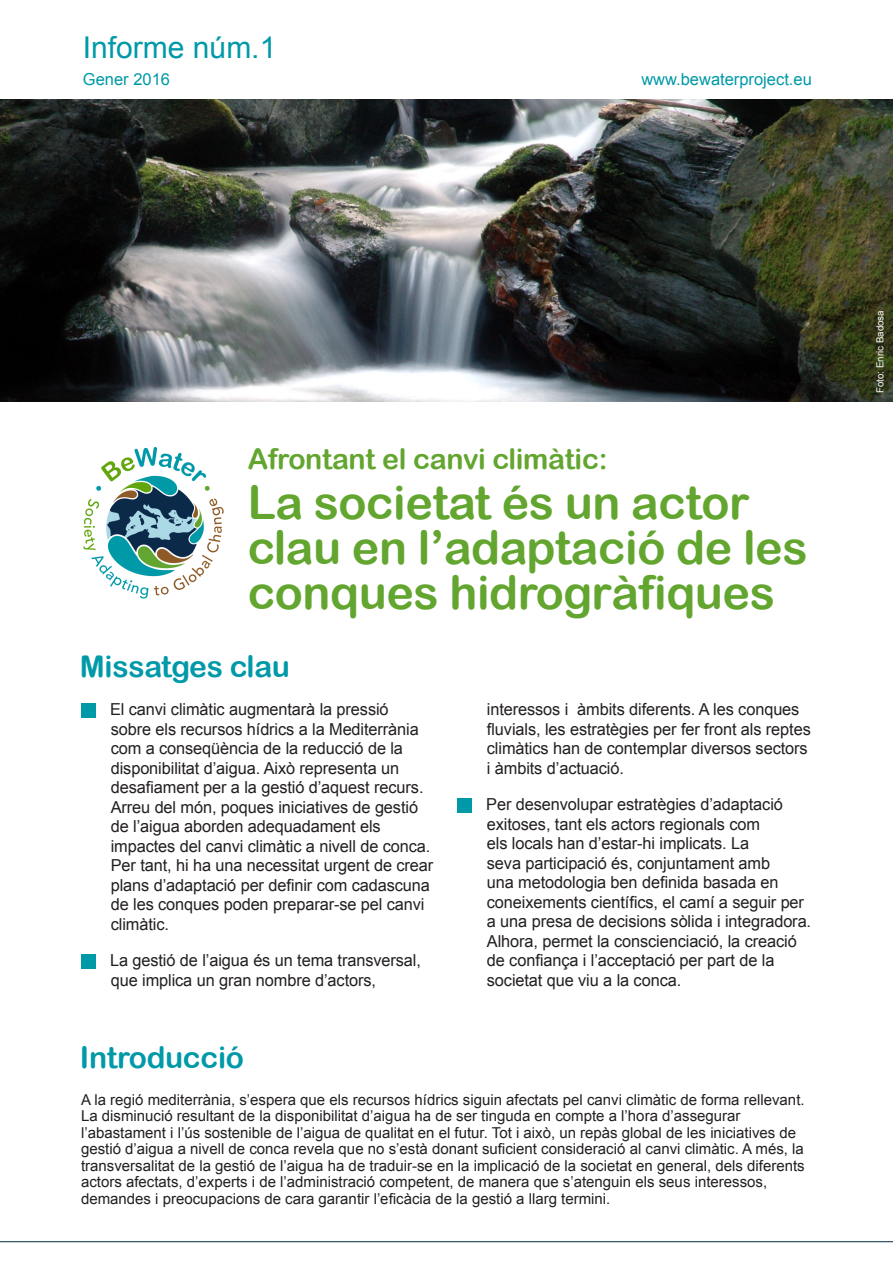
<style>
.page{position:relative;width:893px;height:1263px;background:#fff}
.page>*{position:absolute;margin:0;border:0;box-sizing:border-box;transform-origin:0 0}
.Paragraph_Style_1{font:46.5px/45px "Arial Rounded MT Bold";letter-spacing:-.01em;color:#62a52f}
.Paragraph_Style_1-2{font:30px "Arial Rounded MT Bold";letter-spacing:-.01em;color:#0099a8}
.t1{font:30px "Arial";color:#0099a8}
.Paragraph_Style_1-3{font:28.5px "Arial Rounded MT Bold";letter-spacing:-.01em;color:#62a52f}
.t2{font:16.5px/19.5px "Arial";letter-spacing:-.005em;color:#231f20}
.t3{font:16.5px "Arial";color:#0099a8}
.Paragraph_text{font:15px/16.5px "Arial";color:#231f20}
.photo_credit{font:9.75px "Arial";color:#fff}
</style>
<div class="page">
<img style="left:0;top:99px;width:893px;height:302px">
<div style="left:457px;top:798px;width:15px;height:15px;background:#0099a8"></div>
<div style="left:81px;top:954px;width:15px;height:15px;background:#0099a8"></div>
<div style="left:81px;top:703px;width:15px;height:15px;background:#0099a8"></div>
<img style="left:83px;top:447px;width:141px;height:152px">
<hr style="left:0;top:1241px;width:893px;height:1px;background:#002a48">
<p class="t1" style="left:83px;top:27px;width:195px">Informe núm.1</p>
<p class="t3" style="left:83px;top:68px;width:89px">Gener 2016</p>
<p class="t3" style="left:641px;top:68px;width:172px">www.bewaterproject.eu</p>
<p class="Paragraph_Style_1-3" style="left:248px;top:442px;width:361px">Afrontant el canvi climàtic:</p>
<p class="Paragraph_Style_1" style="left:248px;top:479px;width:561px">La societat és un actor clau en l’adaptació de les conques hidrogràfiques</p>
<p class="Paragraph_Style_1-2" style="left:80px;top:648px;width:212px">Missatges clau</p>
<p class="t2" style="left:111px;top:700px;width:324px;text-indent:-23px">• El canvi climàtic augmentarà la pressió sobre els recursos hídrics a la Mediterrània com a conseqüència de la reducció de la disponibilitat d’aigua. Això representa un desafiament per a la gestió d’aquest recurs.<br>Arreu del món, poques iniciatives de gestió de l’aigua aborden adequadament els impactes del canvi climàtic a nivell de conca.<br>Per tant, hi ha una necessitat urgent de crear plans d’adaptació per definir com cadascuna de les conques poden preparar-se pel canvi climàtic.</p>
<p class="t2" style="left:111px;top:951px;width:312px;text-indent:-23px">• La gestió de l’aigua és un tema transversal, que implica un gran nombre d’actors,</p>
<p class="Paragraph_Style_1-2" style="left:80px;top:1039px;width:166px">Introducció</p>
<p class="t2" style="left:487px;top:700px;width:325px">interessos i àmbits diferents. A les conques fluvials, les estratègies per fer front als reptes climàtics han de contemplar diversos sectors i àmbits d’actuació.</p>
<p class="t2" style="left:487px;top:795px;width:326px;text-indent:-23px">• Per desenvolupar estratègies d’adaptació exitoses, tant els actors regionals com<br>els locals han d’estar-hi implicats. La<br>seva participació és, conjuntament amb<br>una metodologia ben definida basada en coneixements científics, el camí a seguir per a una presa de decisions sòlida i integradora.<br>Alhora, permet la conscienciació, la creació de confiança i l’acceptació per part de la societat que viu a la conca.</p>
<p class="Paragraph_text" style="left:81px;top:1091px;width:725px">A la regió mediterrània, s’espera que els recursos hídrics siguin afectats pel canvi climàtic de forma rellevant.<br>La disminució resultant de la disponibilitat d’aigua ha de ser tinguda en compte a l’hora d’assegurar l’abastament i l’ús sostenible de l’aigua de qualitat en el futur. Tot i això, un repàs global de les iniciatives de gestió d’aigua a nivell de conca revela que no s’està donant suficient consideració al canvi climàtic. A més, la transversalitat de la gestió de l’aigua ha de traduir-se en la implicació de la societat en general, dels diferents actors afectats, d’experts i de l’administració competent, de manera que s’atenguin els seus interessos, demandes i preocupacions de cara garantir l’eficàcia de la gestió a llarg termini.</p>
<p class="photo_credit" style="left:873px;top:393px;width:84px;rotate:-90deg">Foto: Enric Badosa</p>
</div>
